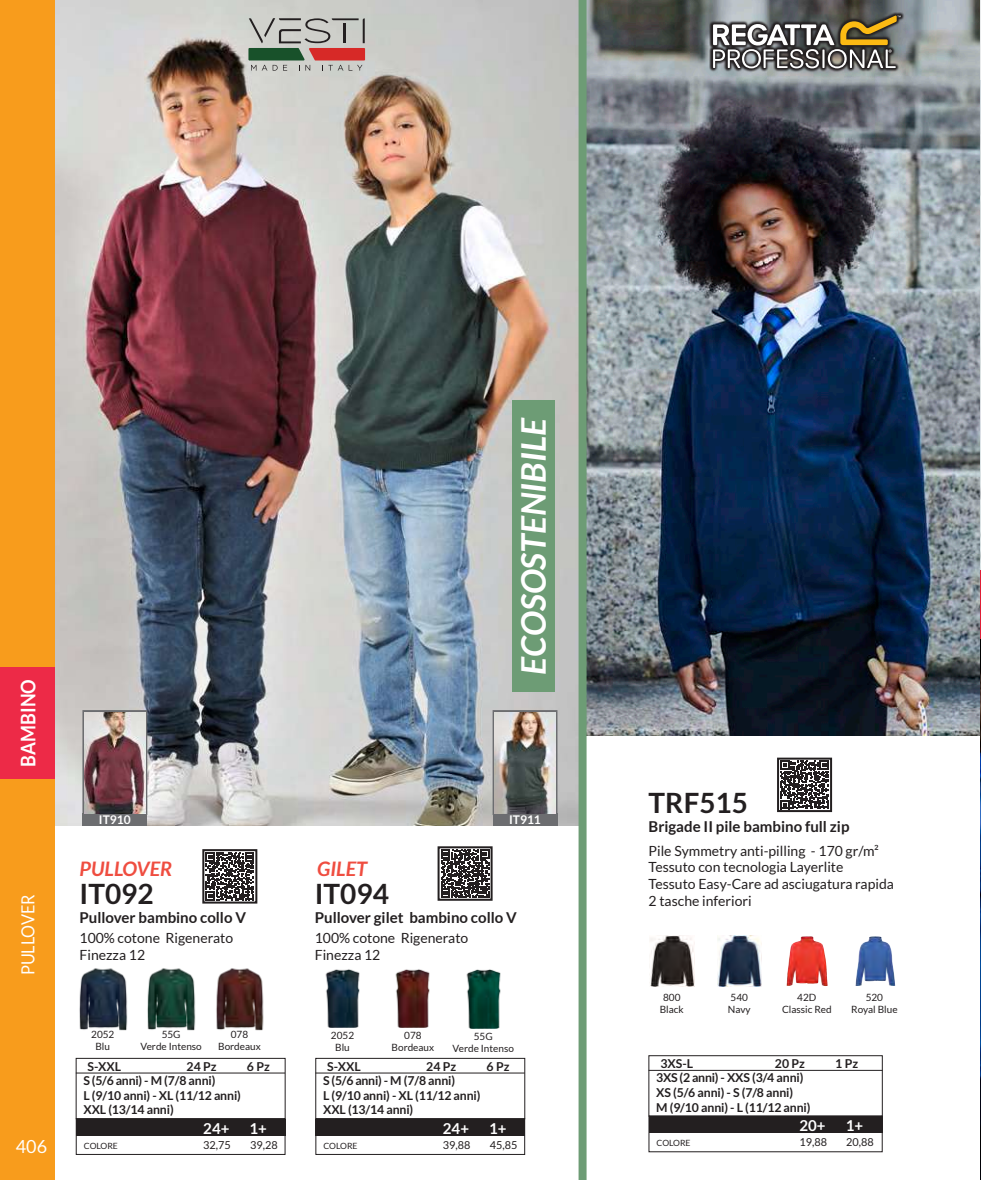
<style>
.page{position:relative;width:981px;height:1180px;background:#fff}
.page>*{position:absolute;margin:0;border:0;box-sizing:border-box;transform-origin:0 0}
.t1{font:italic 700 34px "Lato";color:#fff}
.t2{font:700 28px "Lato";color:#231f20}
.t3{font:700 20.2px "Lato";color:#fff;scale:.9 1}
.t4{font:italic 700 20px "Lato";color:#ef4d40}
.t5{font:18px "Lato";color:#fff;scale:.9 1}
.t6{font:18px "Lato";color:#fff}
.t7{font:700 15px "Lato";color:#231f20}
.t8{font:700 15px "Lato";color:#fff}
.t9{font:14px/16.8px "Lato";color:#231f20}
.t10{font:700 12.2px/14.8px "Lato";letter-spacing:-.01em;color:#231f20}
.t11{font:700 12px "Lato";color:#fff}
.t12{font:11px "Lato";color:#231f20}
.t13{font:10px/12px "Lato";color:#231f20;text-align:center}
.t14{font:8.6px "Lato";color:#231f20}
</style>
<div class="page">
<img style="left:55px;top:0;width:523px;height:825px">
<svg style="left:206px;top:852px;width:48px;height:48px"></svg>
<div style="left:202px;top:849px;width:55px;height:54px;border:2px solid #231f20"></div>
<svg style="left:441px;top:849px;width:48px;height:48px"></svg>
<div style="left:437px;top:846px;width:55px;height:54px;border:2px solid #231f20"></div>
<div style="left:512px;top:400px;width:43px;height:291px;background:#6d9c75"></div>
<div style="left:76px;top:1057px;width:209px;height:61px;border:1px solid #231f20"></div>
<div style="left:315px;top:1057px;width:210px;height:61px;border:1px solid #231f20"></div>
<hr style="left:76px;top:1072px;width:209px;height:1px;background:#231f20">
<hr style="left:315px;top:1072px;width:210px;height:1px;background:#231f20">
<img style="left:586px;top:0;width:395px;height:735px">
<svg style="left:780px;top:760px;width:49px;height:49px"></svg>
<div style="left:777px;top:757px;width:55px;height:55px;border:2px solid #231f20"></div>
<img style="left:650px;top:935px;width:44px;height:51px">
<img style="left:786px;top:936px;width:23px;height:49px">
<img style="left:717px;top:935px;width:44px;height:51px">
<img style="left:855px;top:936px;width:19px;height:49px">
<div style="left:648px;top:1055px;width:234px;height:61px;border:1px solid #231f20"></div>
<hr style="left:648px;top:1069px;width:234px;height:1px;background:#231f20">
<div style="left:578px;top:0;width:8px;height:1179px;background:#6d9c75"></div>
<svg style="left:248px;top:18px;width:117px;height:53px;background:#aa9e96"></svg>
<svg style="left:709px;top:12px;width:195px;height:60px;background:#707375"></svg>
<svg style="left:713px;top:16px;width:188px;height:52px"></svg>
<div style="left:82px;top:813px;width:65px;height:12px;background:#6c6d70"></div>
<div style="left:492px;top:813px;width:65px;height:12px;background:#6c6d70"></div>
<svg style="left:82px;top:710px;width:65px;height:104px"></svg>
<svg style="left:492px;top:710px;width:65px;height:104px"></svg>
<img style="left:84px;top:712px;width:61px;height:101px">
<img style="left:494px;top:712px;width:61px;height:101px">
<img style="left:79px;top:968px;width:49px;height:63px">
<img style="left:216px;top:968px;width:48px;height:63px">
<img style="left:147px;top:968px;width:49px;height:63px">
<img style="left:325px;top:969px;width:35px;height:58px">
<img style="left:466px;top:969px;width:35px;height:58px">
<img style="left:395px;top:969px;width:35px;height:58px">
<img style="left:980px;top:79px;width:1px;height:491px">
<img style="left:980px;top:92px;width:1px;height:478px">
<img style="left:980px;top:638px;width:1px;height:541px">
<hr style="left:980px;top:570px;width:1px;height:68px;background:#df1d35">
<div style="left:0;top:0;width:55px;height:1179px;background:#f89c1c"></div>
<div style="left:0;top:667px;width:55px;height:111px;background:#ed2a47"></div>
<div style="left:76px;top:1118px;width:209px;height:17px;background:#231f20"></div>
<div style="left:315px;top:1118px;width:210px;height:17px;background:#231f20"></div>
<div style="left:648px;top:1116px;width:234px;height:16px;background:#231f20"></div>
<h3 class="t3" style="left:16px;top:766px;width:99px;rotate:-90deg">BAMBINO</h3>
<h3 class="t5" style="left:18px;top:975px;width:92px;rotate:-90deg">PULLOVER</h3>
<h3 class="t6" style="left:16px;top:1136px;width:33px">406</h3>
<h1 class="t1" style="left:514px;top:674px;width:258px;rotate:-90deg">ECOSOSTENIBILE</h1>
<p class="t11" style="left:99px;top:812px;width:33px">IT910</p>
<p class="t11" style="left:509px;top:812px;width:33px">IT911</p>
<h3 class="t4" style="left:80px;top:857px;width:94px">PULLOVER</h3>
<h3 class="t4" style="left:317px;top:857px;width:52px">GILET</h3>
<h2 class="t2" style="left:80px;top:877px;width:76px">IT092</h2>
<h2 class="t2" style="left:315px;top:877px;width:76px">IT094</h2>
<p class="t7" style="left:80px;top:908px;width:168px">Pullover bambino collo V</p>
<p class="t7" style="left:315px;top:908px;width:204px">Pullover gilet bambino collo V</p>
<p class="t9" style="left:80px;top:929px;width:155px">100% cotone Rigenerato<br>Finezza 12</p>
<p class="t9" style="left:315px;top:929px;width:155px">100% cotone Rigenerato<br>Finezza 12</p>
<p class="t13" style="left:91px;top:1028px;width:25px">2052<br>Blu</p>
<p class="t13" style="left:218px;top:1028px;width:44px">078<br>Bordeaux</p>
<p class="t13" style="left:140px;top:1028px;width:63px">55G<br>Verde Intenso</p>
<p class="t13" style="left:331px;top:1029px;width:25px">2052<br>Blu</p>
<p class="t13" style="left:453px;top:1029px;width:63px">55G<br>Verde Intenso</p>
<p class="t13" style="left:392px;top:1029px;width:44px">078<br>Bordeaux</p>
<p class="t10" style="left:187px;top:1058px;width:32px">24 Pz</p>
<p class="t10" style="left:247px;top:1058px;width:24px">6 Pz</p>
<p class="t10" style="left:426px;top:1058px;width:32px">24 Pz</p>
<p class="t10" style="left:487px;top:1058px;width:24px">6 Pz</p>
<p class="t10" style="left:83px;top:1072px;width:159px">S (5/6 anni) - M (7/8 anni)<br>L (9/10 anni) - XL (11/12 anni)<br>XXL (13/14 anni)</p>
<p class="t10" style="left:323px;top:1072px;width:159px">S (5/6 anni) - M (7/8 anni)<br>L (9/10 anni) - XL (11/12 anni)<br>XXL (13/14 anni)</p>
<p class="t10" style="left:88px;top:1058px;width:35px">S-XXL</p>
<p class="t10" style="left:327px;top:1058px;width:35px">S-XXL</p>
<p class="t8" style="left:203px;top:1119px;width:28px">24+</p>
<p class="t8" style="left:250px;top:1119px;width:19px">1+</p>
<p class="t8" style="left:443px;top:1119px;width:28px">24+</p>
<p class="t8" style="left:489px;top:1119px;width:19px">1+</p>
<p class="t14" style="left:84px;top:1140px;width:36px">COLORE</p>
<p class="t12" style="left:203px;top:1138px;width:29px">32,75</p>
<p class="t12" style="left:250px;top:1138px;width:29px">39,28</p>
<p class="t14" style="left:323px;top:1140px;width:36px">COLORE</p>
<p class="t12" style="left:443px;top:1138px;width:29px">39,88</p>
<p class="t12" style="left:490px;top:1138px;width:29px">45,85</p>
<h2 class="t2" style="left:649px;top:786px;width:101px">TRF515</h2>
<p class="t7" style="left:648px;top:818px;width:202px">Brigade II pile bambino full zip</p>
<p class="t9" style="left:648px;top:842px;width:247px">Pile Symmetry anti-pilling - 170 gr/m²<br>Tessuto con tecnologia Layerlite Tessuto Easy-Care ad asciugatura rapida 2 tasche inferiori</p>
<p class="t13" style="left:660px;top:991px;width:26px">800<br>Black</p>
<p class="t13" style="left:782px;top:991px;width:51px">42D<br>Classic Red</p>
<p class="t13" style="left:728px;top:991px;width:24px;text-align:left">540<br>Navy</p>
<p class="t13" style="left:851px;top:991px;width:48px">520<br>Royal Blue</p>
<p class="t10" style="left:775px;top:1055px;width:32px">20 Pz</p>
<p class="t10" style="left:835px;top:1055px;width:24px">1 Pz</p>
<p class="t10" style="left:656px;top:1070px;width:156px">3XS (2 anni) - XXS (3/4 anni)<br>XS (5/6 anni) - S (7/8 anni)<br>M (9/10 anni) - L (11/12 anni)</p>
<p class="t10" style="left:660px;top:1055px;width:34px">3XS-L</p>
<p class="t8" style="left:799px;top:1116px;width:28px">20+</p>
<p class="t8" style="left:846px;top:1116px;width:19px">1+</p>
<p class="t14" style="left:656px;top:1137px;width:36px">COLORE</p>
<p class="t12" style="left:799px;top:1135px;width:29px">19,88</p>
<p class="t12" style="left:846px;top:1135px;width:29px">20,88</p>
</div>
